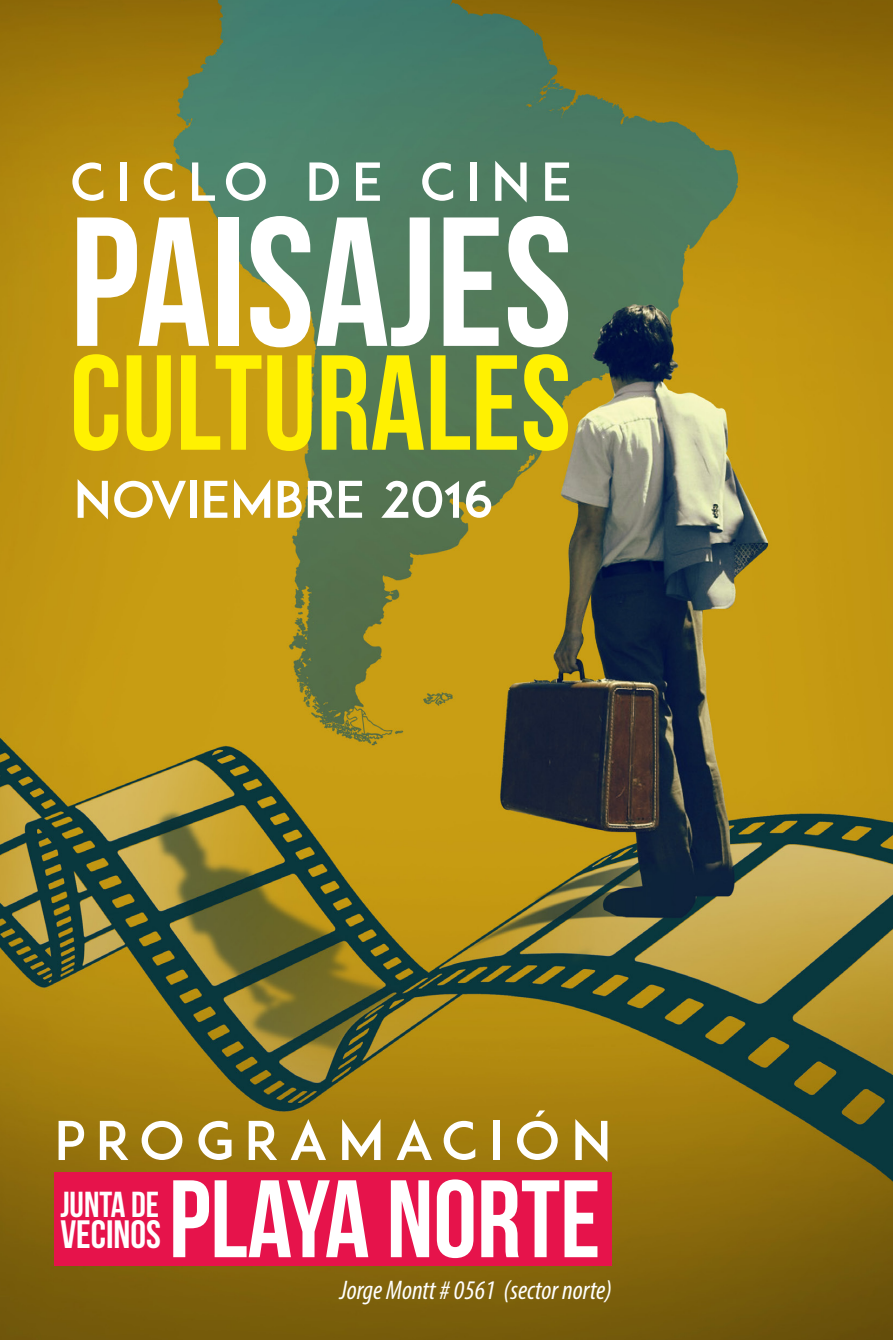
<style>
.page{position:relative;width:893px;height:1340px;background:#fff}
.page>*{position:absolute;margin:0;border:0;box-sizing:border-box;transform-origin:0 0}
.t1{font:183.38px "Bebas Neue";color:#fff}
.t2{font:134.78px "Bebas Neue";color:#fff101}
.t3{font:109.8px "Bebas Neue";color:#fff}
.t4{font:52.65px "ADAM.CGPRO";letter-spacing:.19em;color:#fff;scale:1.04 1}
.t5{font:51.52px "ADAM.CGPRO";letter-spacing:.19em;color:#fff;scale:1.04 1}
.t6{font:49.95px "ADAM.CGPRO";letter-spacing:-.01em;color:#fff;scale:1.04 1}
.t7{font:39.6px "Bebas Neue";color:#fff}
.t8{font:36px "Bebas Neue";color:#fff}
.t9{font:italic condensed 27px "Myriad Pro";color:#fff}
</style>
<div class="page">
<img style="left:0;top:0;width:893px;height:1339px">
<div style="left:54px;top:1171px;width:558px;height:94px;background:#e6134b"></div>
<p class="t5" style="left:70px;top:150px;width:485px">CICLO DE CINE</p>
<p class="t1" style="left:70px;top:182px;width:504px">PAISAJES</p>
<p class="t2" style="left:70px;top:329px;width:503px">CULTURALES</p>
<p class="t6" style="left:74px;top:469px;width:405px">NOVIEMBRE 2016</p>
<p class="t4" style="left:54px;top:1108px;width:537px">PROGRAMACIÓN</p>
<p class="t8" style="left:60px;top:1184px;width:100px">JUNTA DE</p>
<p class="t7" style="left:60px;top:1212px;width:102px">VECINOS</p>
<p class="t3" style="left:169px;top:1158px;width:433px">PLAYA NORTE</p>
<p class="t9" style="left:340px;top:1273px;width:274px">Jorge Montt # 0561 (sector norte)</p>
</div>
